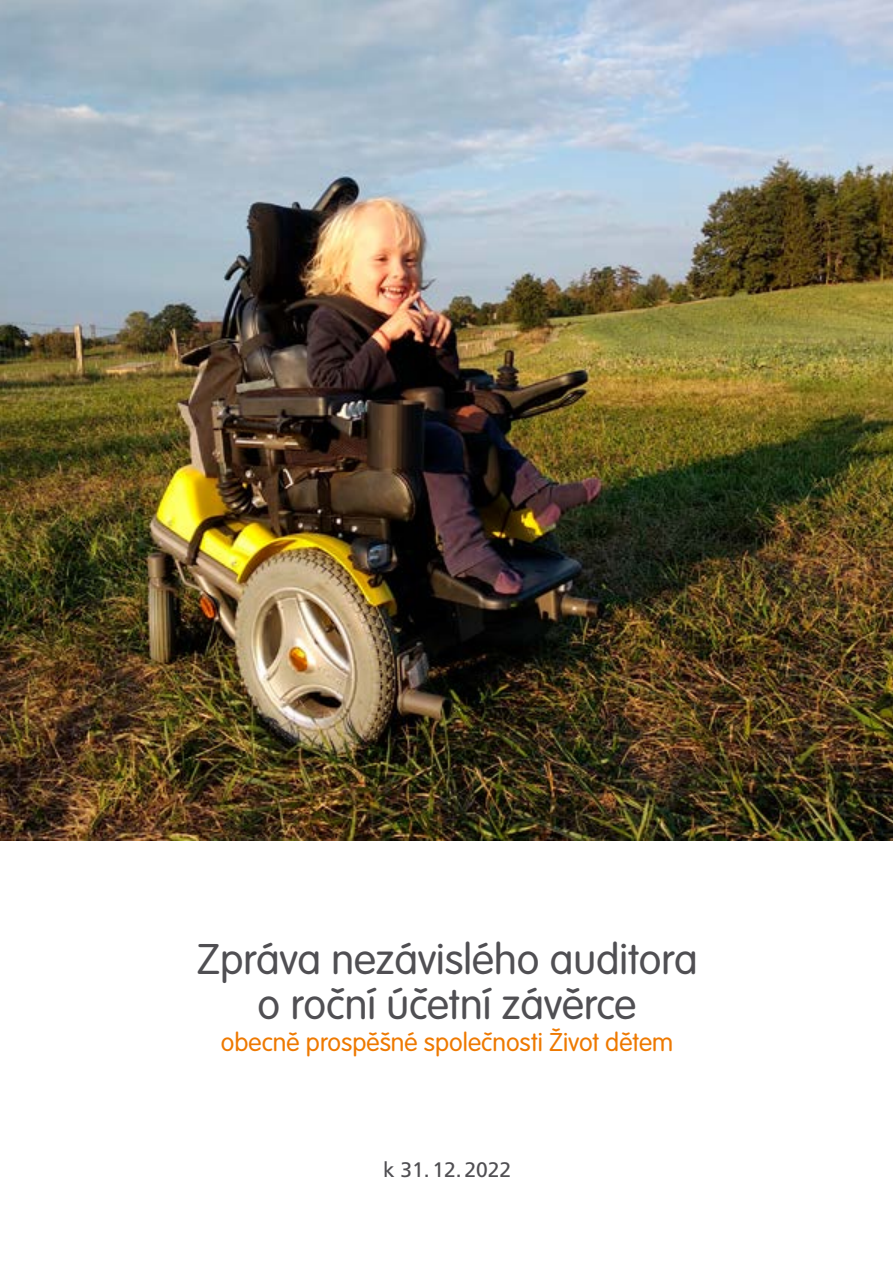
<style>
.page{position:relative;width:893px;height:1263px;background:#fff}
.page>*{position:absolute;margin:0;border:0;box-sizing:border-box;transform-origin:0 0}
.t1{font:300 45px/45px "VAG Rundschrift D";color:#504f53;text-align:center}
.t2{font:300 27px "VAG Rundschrift D";color:#ee7900}
.t3{font:21px "Frutiger CE";color:#504f53}
</style>
<div class="page">
<img style="left:0;top:0;width:893px;height:840px">
<p class="t1" style="left:197px;top:937px;width:502px">Zpráva nezávislého auditora o roční účetní závěrce</p>
<p class="t2" style="left:221px;top:1027px;width:454px">obecně prospěšné společnosti Život dětem</p>
<p class="t3" style="left:383px;top:1158px;width:129px">k 31. 12. 2022</p>
</div>
